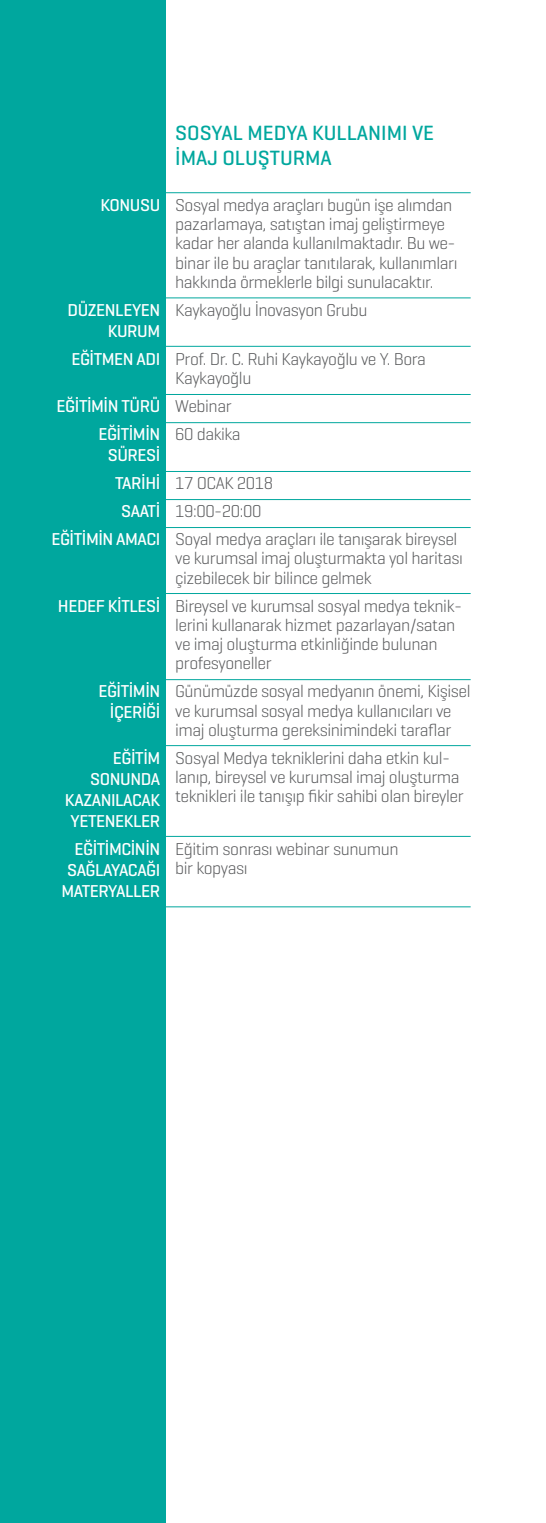
<style>
.page{position:relative;width:546px;height:1523px;background:#fff}
.page>*{position:absolute;margin:0;border:0;box-sizing:border-box;transform-origin:0 0}
.t1{font:500 21px/25.2px "Geogrotesque";color:#00a79e}
.t2{font:300 17.5px/19.2px "Geogrotesque";letter-spacing:-.025em;color:#58595b}
.t3{font:500 17.5px/21px "Geogrotesque";letter-spacing:-.025em;color:#fff;text-align:right}
.s1{font-weight:500;color:#fff}
.s2{font-weight:300;color:#58595b}
</style>
<div class="page">
<div style="left:0;top:0;width:165px;height:1523px;background:#00a79e"></div>
<hr style="left:118px;top:192px;width:352px;height:1px;background:#00a79e">
<hr style="left:118px;top:297px;width:352px;height:1px;background:#00a79e">
<hr style="left:118px;top:346px;width:352px;height:1px;background:#00a79e">
<hr style="left:118px;top:394px;width:352px;height:1px;background:#00a79e">
<hr style="left:118px;top:422px;width:352px;height:1px;background:#00a79e">
<hr style="left:118px;top:471px;width:352px;height:1px;background:#00a79e">
<hr style="left:118px;top:499px;width:352px;height:1px;background:#00a79e">
<hr style="left:118px;top:527px;width:352px;height:1px;background:#00a79e">
<hr style="left:118px;top:593px;width:352px;height:1px;background:#00a79e">
<hr style="left:118px;top:679px;width:352px;height:1px;background:#00a79e">
<hr style="left:118px;top:745px;width:352px;height:1px;background:#00a79e">
<hr style="left:118px;top:836px;width:352px;height:1px;background:#00a79e">
<hr style="left:118px;top:906px;width:352px;height:1px;background:#00a79e">
<p class="t1" style="left:175px;top:120px;width:260px">SOSYAL MEDYA KULLANIMI VE<br>İMAJ OLUŞTURMA</p>
<p class="t2" style="left:175px;top:195px;width:284px;text-indent:-75px"><span class="s1">KONUSU</span> Sosyal medya araçları bugün işe alımdan pazarlamaya, satıştan imaj geliştirmeye kadar her alanda kullanılmaktadır. Bu we&shy;binar ile bu araçlar tanıtılarak, kullanımları hakkında örmeklerle bilgi sunulacaktır.</p>
<p class="t3" style="left:68px;top:299px;width:94px">DÜZENLEYEN<br>KURUM</p>
<p class="t2" style="left:175px;top:300px;width:194px">Kaykayoğlu İnovasyon Grubu</p>
<p class="t2" style="left:175px;top:349px;width:252px;text-indent:-104px"><span class="s1">EĞİTMEN ADI</span> Prof. Dr. C. Ruhi Kaykayoğlu ve Y. Bora<br>Kaykayoğlu</p>
<p class="t3" style="left:98px;top:392px;width:135px;line-height:28px;text-align:left;text-indent:-42px">EĞİTİMİN TÜRÜ <span class="s2">Webinar<br></span>EĞİTİMİN</p>
<p class="t3" style="left:108px;top:444px;width:54px">SÜRESİ</p>
<p class="t2" style="left:175px;top:424px;width:67px">60 dakika</p>
<p class="t2" style="left:115px;top:473px;width:160px"><span class="s1">TARİHİ</span> 17 OCAK 2018</p>
<p class="t2" style="left:121px;top:501px;width:142px"><span class="s1">SAATİ</span> 19:00-20:00</p>
<p class="t2" style="left:51px;top:529px;width:407px"><span class="s1">EĞİTİMİN AMACI</span> Soyal medya araçları ile tanışarak bireysel</p>
<p class="t2" style="left:175px;top:548px;width:289px">ve kurumsal imaj oluşturmakta yol haritası çizebilecek bir bilince gelmek</p>
<p class="t2" style="left:175px;top:595px;width:288px;text-indent:-117px"><span class="s1">HEDEF KİTLESİ</span> Bireysel ve kurumsal sosyal medya teknik&shy;lerini kullanarak hizmet pazarlayan/satan ve imaj oluşturma etkinliğinde bulunan profesyoneller</p>
<p class="t3" style="left:98px;top:680px;width:63px">EĞİTİMİN<br>İÇERİĞİ</p>
<p class="t2" style="left:175px;top:681px;width:297px">Günümüzde sosyal medyanın önemi, Kişisel ve kurumsal sosyal medya kullanıcıları ve imaj oluşturma gereksinimindeki taraflar</p>
<p class="t3" style="left:65px;top:747px;width:97px">EĞİTİM<br>SONUNDA<br>KAZANILACAK<br>YETENEKLER</p>
<p class="t2" style="left:175px;top:748px;width:290px">Sosyal Medya tekniklerini daha etkin kul&shy;lanıp, bireysel ve kurumsal imaj oluşturma teknikleri ile tanışıp fikir sahibi olan bireyler</p>
<p class="t3" style="left:61px;top:838px;width:100px">EĞİTİMCİNİN<br>SAĞLAYACAĞI<br>MATERYALLER</p>
<p class="t2" style="left:175px;top:839px;width:225px">Eğitim sonrası webinar sunumun bir kopyası</p>
</div>
